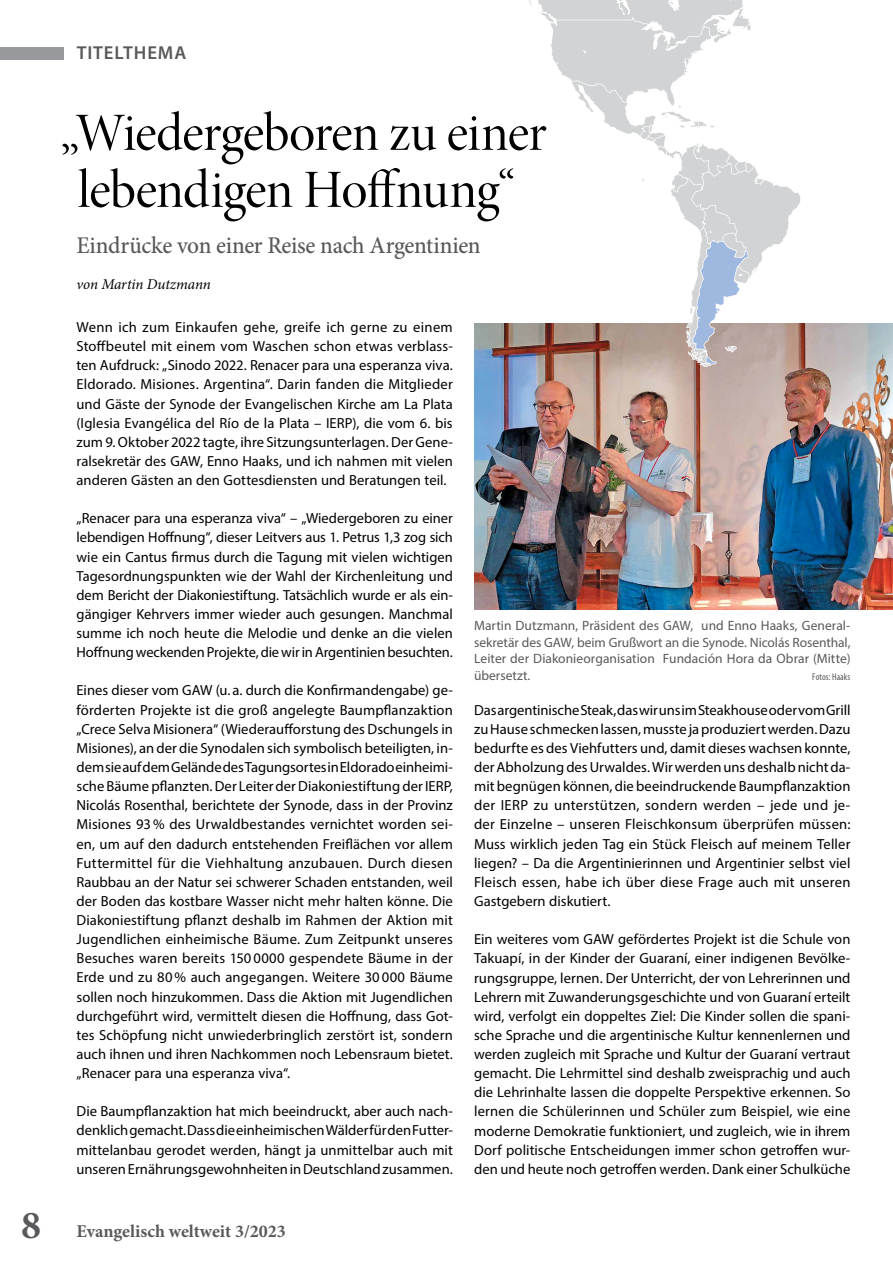
<style>
.page{position:relative;width:893px;height:1263px;background:#fff}
.page>*{position:absolute;margin:0;border:0;box-sizing:border-box;transform-origin:0 0}
.t1{font:54px/57px "Minion Pro Disp";letter-spacing:-.015em;color:#000;text-align:center}
.t2{font:500 24px "Minion Pro";letter-spacing:-.015em;color:#58595b}
.t3{font:600 18.75px "Myriad Pro";letter-spacing:.045em;color:#58595b}
.t4{font:700 18px "Minion Pro";letter-spacing:-.005em;color:#58595b}
.t5{font:italic 15px "Minion Pro";letter-spacing:-.01em;color:#000}
.t6{font:14.7px/19.2px "Myriad Pro";color:#000;text-align:justify}
.t7{font:13.5px/16.5px "Myriad Pro";letter-spacing:.005em;color:#58595b;text-align:justify}
.t8{font:condensed 9.75px "Myriad Pro";letter-spacing:.005em;color:#58595b}
.s1{font-size:39.75px}
</style>
<div class="page">
<div style="left:0;top:47px;width:64px;height:13px;background:#97999c"></div>
<img style="left:474px;top:323px;width:419px;height:287px">
<svg style="left:527px;top:0;width:274px;height:367px"></svg>
<p class="t3" style="left:77px;top:41px;width:109px">TITELTHEMA</p>
<h1 class="t1" style="left:60px;top:105px;width:489px">„Wiedergeboren zu einer lebendigen Hoffnung“</h1>
<h2 class="t2" style="left:77px;top:229px;width:406px">Eindrücke von einer Reise nach Argentinien</h2>
<p class="t5" style="left:77px;top:274px;width:136px">von Martin Dutzmann</p>
<p class="t6" style="left:77px;top:317px;width:378px">Wenn ich zum Einkaufen gehe, greife ich gerne zu einem Stoffbeutel mit einem vom Waschen schon etwas verblass&shy;ten Aufdruck: „Sinodo 2022. Renacer para una esperanza viva.<br>Eldorado. Misiones. Argentina“. Darin fanden die Mitglieder und Gäste der Synode der Evangelischen Kirche am La Plata (Iglesia Evangélica del Río de la Plata – IERP), die vom 6. bis zum 9. Oktober 2022 tagte, ihre Sitzungsunterlagen. Der Gene&shy;ralsekretär des GAW, Enno Haaks, und ich nahmen mit vielen anderen Gästen an den Gottesdiensten und Beratungen teil.</p>
<p class="t6" style="left:77px;top:508px;width:378px">„Renacer para una esperanza viva“ – „Wiedergeboren zu einer lebendigen Hoffnung“, dieser Leitvers aus 1. Petrus 1,3 zog sich wie ein Cantus firmus durch die Tagung mit vielen wichtigen Tagesordnungspunkten wie der Wahl der Kirchenleitung und dem Bericht der Diakoniestiftung. Tatsächlich wurde er als ein&shy;gängiger Kehrvers immer wieder auch gesungen. Manchmal summe ich noch heute die Melodie und denke an die vielen Hoffnung weckenden Projekte, die wir in Argentinien besuchten.</p>
<p class="t6" style="left:77px;top:681px;width:378px">Eines dieser vom GAW (u. a. durch die Konfirmandengabe) ge&shy;förderten Projekte ist die groß angelegte Baumpflanzaktion „Crece Selva Misionera“ (Wiederaufforstung des Dschungels in Misiones), an der die Synodalen sich symbolisch beteiligten, in&shy;dem sie auf dem Gelände des Tagungsortes in Eldorado einheimi&shy;sche Bäume pflanzten. Der Leiter der Diakoniestiftung der IERP, Nicolás Rosenthal, berichtete der Synode, dass in der Provinz Misiones 93% des Urwaldbestandes vernichtet worden sei&shy;en, um auf den dadurch entstehenden Freiflächen vor allem Futtermittel für die Viehhaltung anzubauen. Durch diesen Raubbau an der Natur sei schwerer Schaden entstanden, weil der Boden das kostbare Wasser nicht mehr halten könne. Die Diakoniestiftung pflanzt deshalb im Rahmen der Aktion mit Jugendlichen einheimische Bäume. Zum Zeitpunkt unseres Besuches waren bereits 150 0000 gespendete Bäume in der Erde und zu 80% auch angegangen. Weitere 30 000 Bäume sollen noch hinzukommen. Dass die Aktion mit Jugendlichen durchgeführt wird, vermittelt diesen die Hoffnung, dass Got&shy;tes Schöpfung nicht unwiederbringlich zerstört ist, sondern auch ihnen und ihren Nachkommen noch Lebensraum bietet. „Renacer para una esperanza viva“.</p>
<p class="t6" style="left:77px;top:1101px;width:378px">Die Baumpflanzaktion hat mich beeindruckt, aber auch nach&shy;denklich gemacht. Dass die einheimischen Wälder für den Futter&shy;mittelanbau gerodet werden, hängt ja unmittelbar auch mit unseren Ernährungsgewohnheiten in Deutschland zusammen.</p>
<p class="t7" style="left:474px;top:617px;width:378px">Martin Dutzmann, Präsident des GAW, und Enno Haaks, General&shy;sekretär des GAW, beim Grußwort an die Synode. Nicolás Rosenthal, Leiter der Diakonieorganisation Fundación Hora da Obrar (Mitte) übersetzt.</p>
<p class="t8" style="left:812px;top:671px;width:40px">Fotos: Haaks</p>
<p class="t6" style="left:474px;top:700px;width:378px">Das argentinische Steak, das wir uns im Steakhouse oder vom Grill zu Hause schmecken lassen, musste ja produziert werden. Dazu bedurfte es des Viehfutters und, damit dieses wachsen konnte, der Abholzung des Urwaldes. Wir werden uns deshalb nicht da&shy;mit begnügen können, die beeindruckende Baumpflanzaktion der IERP zu unterstützen, sondern werden – jede und je&shy;der Einzelne – unseren Fleischkonsum überprüfen müssen:<br>Muss wirklich jeden Tag ein Stück Fleisch auf meinem Teller liegen? – Da die Argentinierinnen und Argentinier selbst viel Fleisch essen, habe ich über diese Frage auch mit unseren Gastgebern diskutiert.</p>
<p class="t6" style="left:474px;top:929px;width:378px">Ein weiteres vom GAW gefördertes Projekt ist die Schule von Takuapí, in der Kinder der Guaraní, einer indigenen Bevölke&shy;rungsgruppe, lernen. Der Unterricht, der von Lehrerinnen und Lehrern mit Zuwanderungsgeschichte und von Guaraní erteilt wird, verfolgt ein doppeltes Ziel: Die Kinder sollen die spani&shy;sche Sprache und die argentinische Kultur kennenlernen und werden zugleich mit Sprache und Kultur der Guaraní vertraut gemacht. Die Lehrmittel sind deshalb zweisprachig und auch die Lehrinhalte lassen die doppelte Perspektive erkennen. So lernen die Schülerinnen und Schüler zum Beispiel, wie eine moderne Demokratie funktioniert, und zugleich, wie in ihrem Dorf politische Entscheidungen immer schon getroffen wur&shy;den und heute noch getroffen werden. Dank einer Schulküche</p>
<p class="t4" style="left:21px;top:1219px;width:266px"><span class="s1">8</span> Evangelisch weltweit 3/2023</p>
</div>
